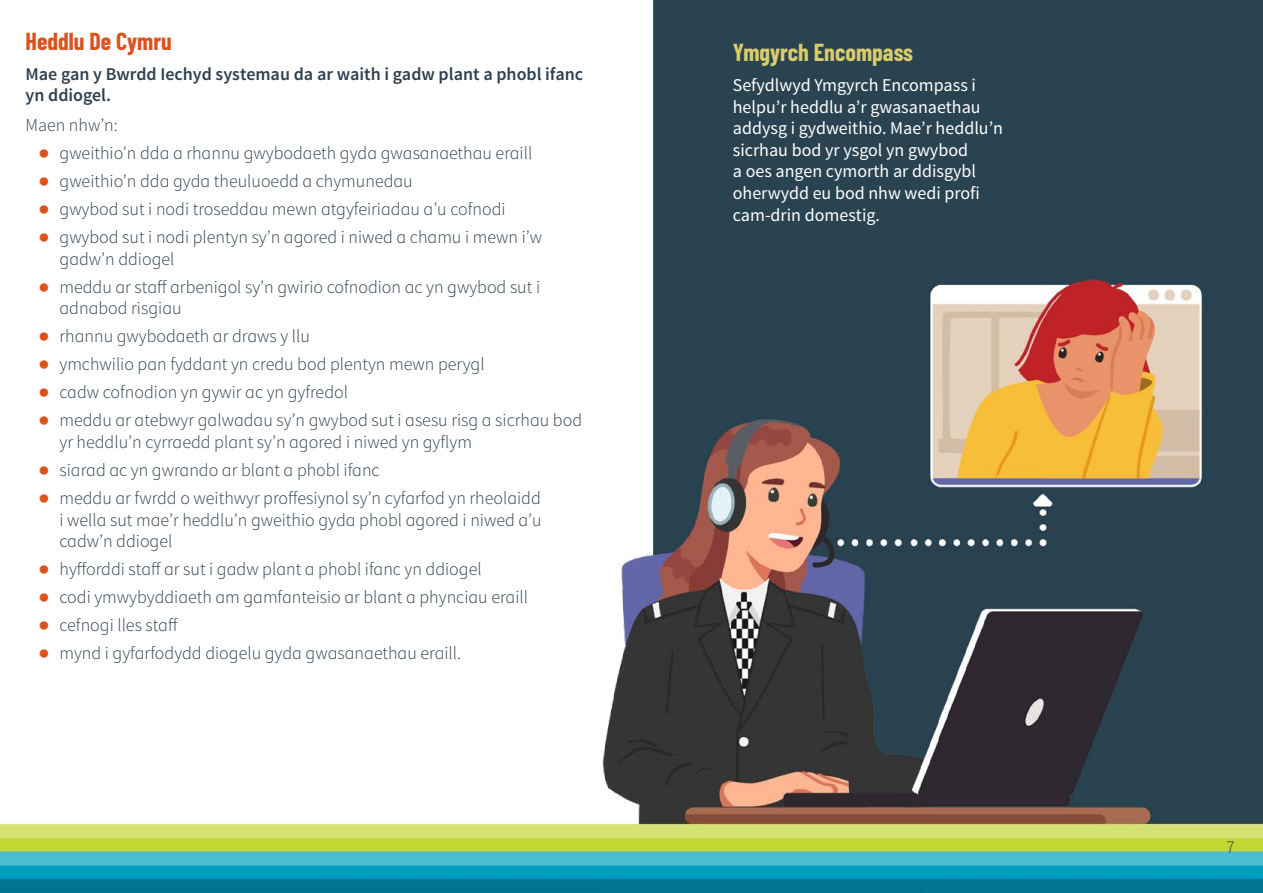
<style>
.page{position:relative;width:1263px;height:893px;background:#fff}
.page>*{position:absolute;margin:0;border:0;box-sizing:border-box;transform-origin:0 0}
.t1{font:700 24px "Barlow Condensed";color:#d9cc6b}
.t2{font:700 24px "Barlow Condensed";color:#db521f}
.t3{font:300 18px/21.6px "Source Sans Pro";color:#2e404f}
.t4{font:18px/21.6px "Source Sans Pro";color:#fff}
.t5{font:600 18px/21.6px "Source Sans Pro";color:#2e404f}
.s1{font-family:"Arial";font-weight:700;font-size:19.5px;color:#db521f}
</style>
<div class="page">
<img style="left:0;top:0;width:1263px;height:893px">
<p class="t2" style="left:26px;top:26px;width:148px">Heddlu De Cymru</p>
<p class="t5" style="left:26px;top:63px;width:559px">Mae gan y Bwrdd Iechyd systemau da ar waith i gadw plant a phobl ifanc yn ddiogel.</p>
<p class="t3" style="left:26px;top:115px;width:94px">Maen nhw’n:</p>
<p class="t3" style="left:38px;top:143px;width:495px"><span class="s1">●</span> gweithio’n dda a rhannu gwybodaeth gyda gwasanaethau eraill</p>
<p class="t3" style="left:38px;top:171px;width:376px"><span class="s1">●</span> gweithio’n dda gyda theuluoedd a chymunedau</p>
<p class="t3" style="left:38px;top:199px;width:469px"><span class="s1">●</span> gwybod sut i nodi troseddau mewn atgyfeiriadau a’u cofnodi</p>
<p class="t3" style="left:60px;top:227px;width:484px;text-indent:-21px"><span class="s1">●</span> gwybod sut i nodi plentyn sy’n agored i niwed a chamu i mewn i’w gadw’n ddiogel</p>
<p class="t3" style="left:60px;top:276px;width:482px;text-indent:-21px"><span class="s1">●</span> meddu ar staff arbenigol sy’n gwirio cofnodion ac yn gwybod sut i adnabod risgiau</p>
<p class="t3" style="left:38px;top:326px;width:273px"><span class="s1">●</span> rhannu gwybodaeth ar draws y llu</p>
<p class="t3" style="left:38px;top:354px;width:448px"><span class="s1">●</span> ymchwilio pan fyddant yn credu bod plentyn mewn perygl</p>
<p class="t3" style="left:38px;top:382px;width:311px"><span class="s1">●</span> cadw cofnodion yn gywir ac yn gyfredol</p>
<p class="t3" style="left:60px;top:410px;width:524px;text-indent:-21px"><span class="s1">●</span> meddu ar atebwyr galwadau sy’n gwybod sut i asesu risg a sicrhau bod yr heddlu’n cyrraedd plant sy’n agored i niwed yn gyflym</p>
<p class="t3" style="left:38px;top:459px;width:343px"><span class="s1">●</span> siarad ac yn gwrando ar blant a phobl ifanc</p>
<p class="t3" style="left:60px;top:487px;width:484px;text-align:justify;text-indent:-21px"><span class="s1">●</span> meddu ar fwrdd o weithwyr proffesiynol sy’n cyfarfod yn rheolaidd i wella sut mae’r heddlu’n gweithio gyda phobl agored i niwed a’u cadw’n ddiogel</p>
<p class="t3" style="left:38px;top:558px;width:445px"><span class="s1">●</span> hyfforddi staff ar sut i gadw plant a phobl ifanc yn ddiogel</p>
<p class="t3" style="left:38px;top:586px;width:491px"><span class="s1">●</span> codi ymwybyddiaeth am gamfanteisio ar blant a phynciau eraill</p>
<p class="t3" style="left:38px;top:614px;width:141px"><span class="s1">●</span> cefnogi lles staff</p>
<p class="t3" style="left:38px;top:642px;width:424px"><span class="s1">●</span> mynd i gyfarfodydd diogelu gyda gwasanaethau eraill.</p>
<p class="t1" style="left:733px;top:37px;width:182px">Ymgyrch Encompass</p>
<p class="t4" style="left:733px;top:74px;width:272px">Sefydlwyd Ymgyrch Encompass i helpu’r heddlu a’r gwasanaethau addysg i gydweithio. Mae’r heddlu’n sicrhau bod yr ysgol yn gwybod<br>a oes angen cymorth ar ddisgybl oherwydd eu bod nhw wedi profi cam-drin domestig.</p>
<p class="t3" style="left:1226px;top:836px;width:10px">7</p>
</div>
